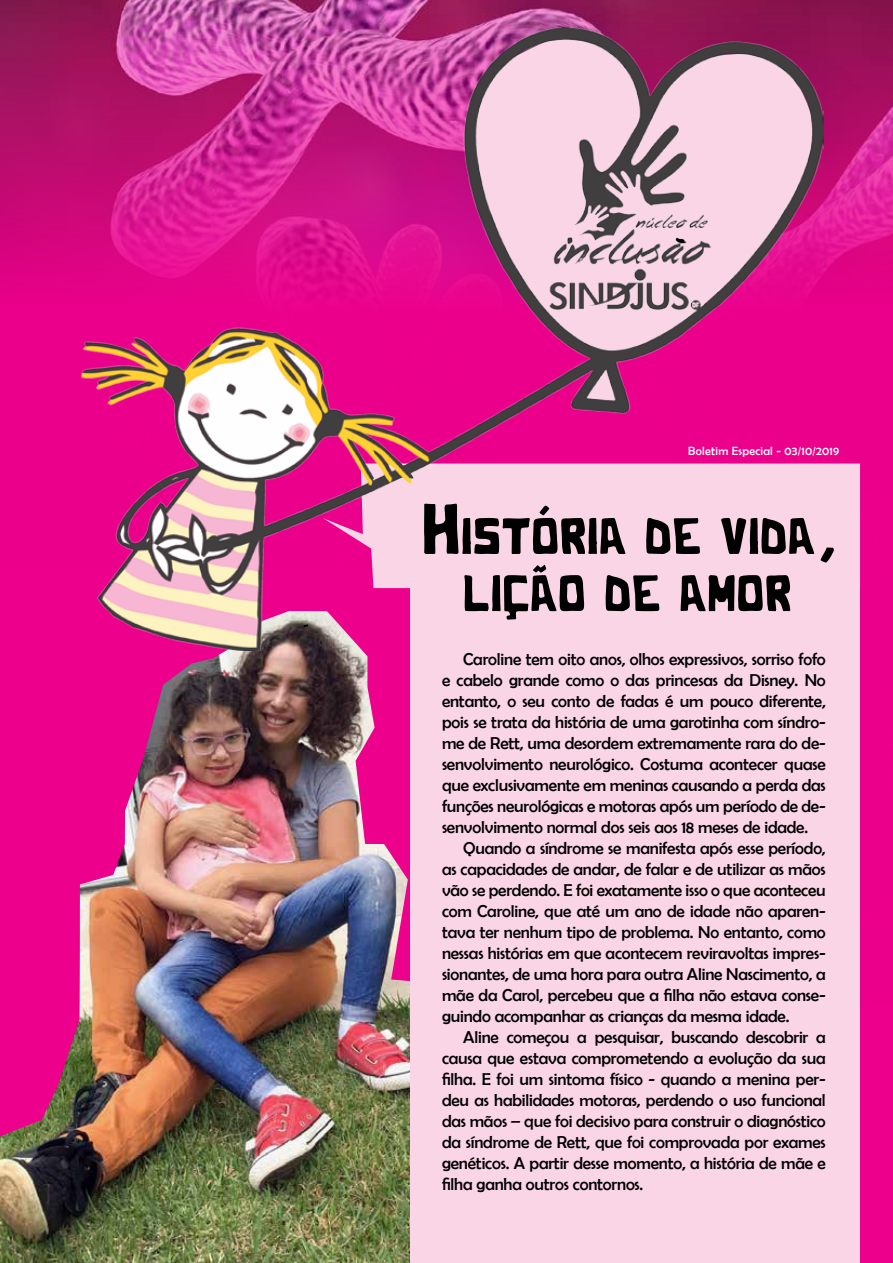
<style>
.page{position:relative;width:893px;height:1263px;background:#fff}
.page>*{position:absolute;margin:0;border:0;box-sizing:border-box;transform-origin:0 0}
.t1{font:71.85px/57.2px "Cactus";color:#000;text-align:center}
.t2{font:17.25px/21px "Berlin Sans FB";letter-spacing:-.01em;color:#000;text-align:justify}
.t3{font:12px "Berlin Sans FB";letter-spacing:.02em;color:#fff}
</style>
<div class="page">
<img style="left:0;top:0;width:893px;height:1005px">
<img style="left:0;top:1136px;width:411px;height:127px">
<img style="left:0;top:568px;width:411px;height:568px">
<div style="left:411px;top:500px;width:449px;height:763px;background:#fad5e6"></div>
<svg style="left:824px;top:463px;width:36px;height:37px"></svg>
<img style="left:82px;top:28px;width:742px;height:622px">
<p class="t3" style="left:688px;top:444px;width:153px">Boletim Especial - 03/10/2019</p>
<h1 class="t1" style="left:424px;top:500px;width:411px">História de vida, lição de amor</h1>
<p class="t2" style="left:442px;top:649px;width:385px;text-indent:21px">Caroline tem oito anos, olhos expressivos, sorriso fofo e cabelo grande como o das princesas da Disney. No entanto, o seu conto de fadas é um pouco diferente, pois se trata da história de uma garotinha com síndro&shy;me de Rett, uma desordem extremamente rara do de&shy;senvolvimento neurológico. Costuma acontecer quase que exclusivamente em meninas causando a perda das funções neurológicas e motoras após um período de de&shy;senvolvimento normal dos seis aos 18 meses de idade.</p>
<p class="t2" style="left:442px;top:838px;width:385px;text-indent:21px">Quando a síndrome se manifesta após esse período, as capacidades de andar, de falar e de utilizar as mãos vão se perdendo. E foi exatamente isso o que aconteceu com Caroline, que até um ano de idade não aparen&shy;tava ter nenhum tipo de problema. No entanto, como nessas histórias em que acontecem reviravoltas impres&shy;sionantes, de uma hora para outra Aline Nascimento, a mãe da Carol, percebeu que a filha não estava conse&shy;guindo acompanhar as crianças da mesma idade.</p>
<p class="t2" style="left:442px;top:1027px;width:385px;text-indent:21px">Aline começou a pesquisar, buscando descobrir a causa que estava comprometendo a evolução da sua filha. E foi um sintoma físico - quando a menina per&shy;deu as habilidades motoras, perdendo o uso funcional das mãos – que foi decisivo para construir o diagnóstico da síndrome de Rett, que foi comprovada por exames genéticos. A partir desse momento, a história de mãe e filha ganha outros contornos.</p>
</div>
